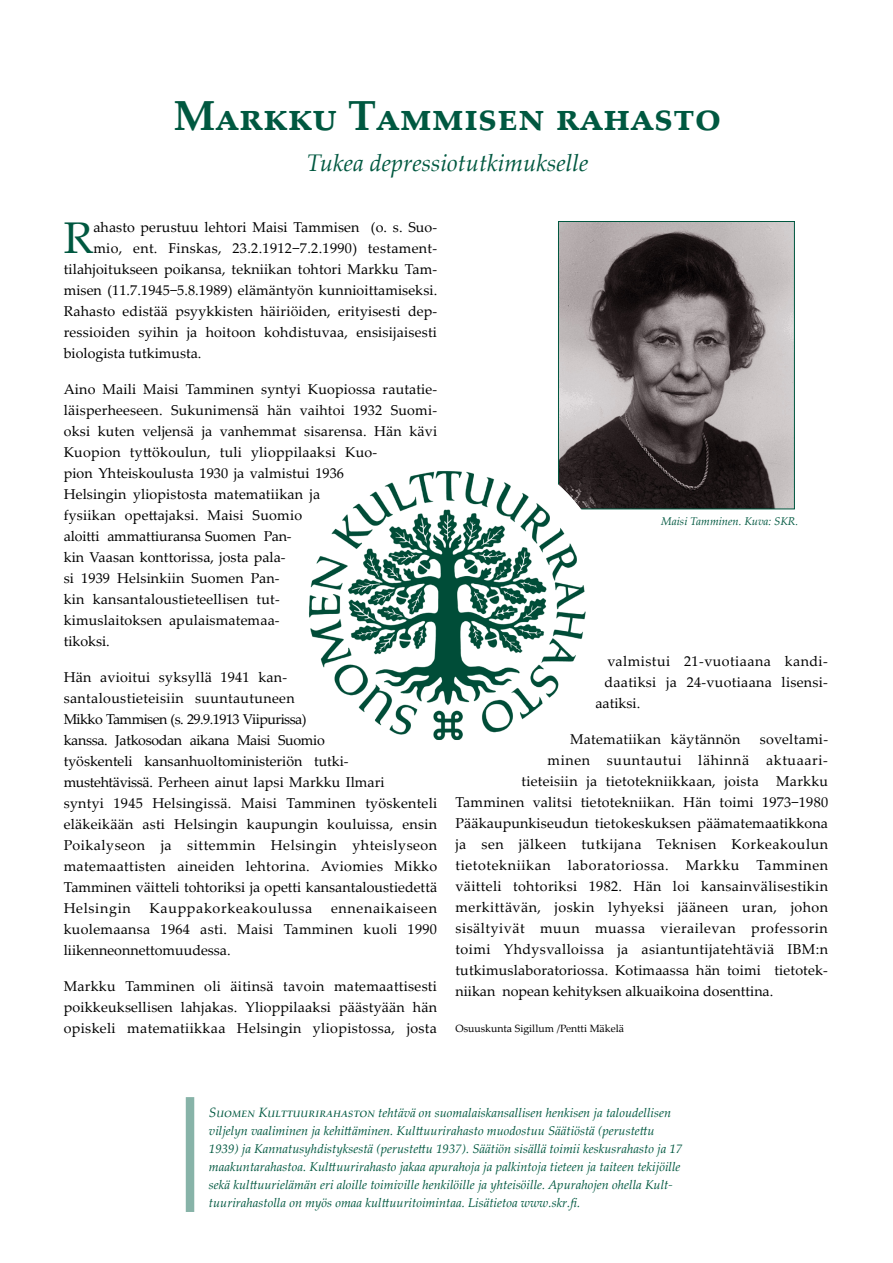
<style>
.page{position:relative;width:893px;height:1263px;background:#fff}
.page>*{position:absolute;margin:0;border:0;box-sizing:border-box;transform-origin:0 0}
.Leipäteksti{font:44.4px "Palatino Linotype";color:#005840}
.Pääotsikko{font:700 42px "Palatino Linotype";color:#005840}
.Alaotsikko{font:italic 24px "Palatino Linotype";color:#005840}
.Leipäteksti-2{font:14.25px/21px "Palatino Linotype";letter-spacing:.015em;color:#000}
.Leipäteksti-3{font:14.25px "Palatino Linotype";letter-spacing:.035em;color:#000}
.Leipäteksti-4{font:14.25px "Palatino Linotype";letter-spacing:.045em;color:#000}
.Leipäteksti-5{font:14.25px "Palatino Linotype";letter-spacing:.04em;color:#000}
.Leipäteksti-6{font:14.25px "Palatino Linotype";letter-spacing:.05em;color:#000}
.Alateksti{font:italic 12.75px/18px "Palatino Linotype";color:#005840}
.Kuvateksti{font:italic 11.25px "Palatino Linotype";color:#005840}
.Leipäteksti-7{font:10.5px "Palatino Linotype";color:#000}
.s1{font-size:13.5px}
</style>
<div class="page">
<img style="left:560px;top:223px;width:233px;height:284px">
<div style="left:558px;top:221px;width:237px;height:288px;border:1px solid #005840"></div>
<img style="left:309px;top:470px;width:277px;height:270px">
<div style="left:186px;top:1097px;width:8px;height:115px;background:#87b3a8"></div>
<p class="Pääotsikko" style="left:174px;top:86px;width:549px">Markku Tammisen rahasto</p>
<p class="Alaotsikko" style="left:307px;top:145px;width:283px">Tukea depressiotutkimukselle</p>
<p class="Leipäteksti" style="left:64px;top:206px;width:31px">R</p>
<p class="Leipäteksti-2" style="left:93px;top:216px;width:345px">ahasto perustuu lehtori Maisi Tammisen (o. s. Suo-</p>
<p class="Leipäteksti-2" style="left:93px;top:237px;width:345px">mio, ent. Finskas, 23.2.1912−7.2.1990) testament-</p>
<p class="Leipäteksti-2" style="left:64px;top:258px;width:375px">tilahjoitukseen poikansa, tekniikan tohtori Markku Tam-</p>
<p class="Leipäteksti-2" style="left:64px;top:279px;width:375px">misen (11.7.1945−5.8.1989) elämäntyön kunnioittamiseksi.</p>
<p class="Leipäteksti-2" style="left:64px;top:300px;width:375px">Rahasto edistää psyykkisten häiriöiden, erityisesti dep-</p>
<p class="Leipäteksti-2" style="left:64px;top:321px;width:375px">ressioiden syihin ja hoitoon kohdistuvaa, ensisijaisesti</p>
<p class="Leipäteksti-2" style="left:64px;top:342px;width:139px">biologista tutkimusta.</p>
<p class="Leipäteksti-2" style="left:64px;top:378px;width:375px">Aino Maili Maisi Tamminen syntyi Kuopiossa rautatie&shy;läisperheeseen. Sukunimensä hän vaihtoi 1932 Suomi&shy;oksi kuten veljensä ja vanhemmat sisarensa. Hän kävi Kuopion tyttökoulun, tuli ylioppilaaksi Kuo-<br>pion Yhteiskoulusta 1930 ja valmistui 1936<br>Helsingin yliopistosta matematiikan ja<br>fysiikan opettajaksi. Maisi Suomio<br>aloitti ammattiuransa Suomen Pan-<br>kin Vaasan konttorissa, josta pala-<br>si 1939 Helsinkiin Suomen Pan-<br>kin kansantaloustieteellisen tut-<br>kimuslaitoksen apulaismatemaa-<br>tikoksi.</p>
<p class="Leipäteksti-2" style="left:64px;top:666px;width:375px">Hän avioitui syksyllä 1941 kan-<br>santaloustieteisiin suuntautuneen<br>Mikko Tammisen (s. 29.9.1913 Viipurissa)<br>kanssa. Jatkosodan aikana Maisi Suomio<br>työskenteli kansanhuoltoministeriön tutki&shy;mustehtävissä. Perheen ainut lapsi Markku Ilmari<br>syntyi 1945 Helsingissä. Maisi Tamminen työskenteli eläkeikään asti Helsingin kaupungin kouluissa, ensin Poikalyseon ja sittemmin Helsingin yhteislyseon matemaattisten aineiden lehtorina. Aviomies Mikko Tamminen väitteli tohtoriksi ja opetti kansantaloustiedettä Helsingin</p>
<p class="Leipäteksti-2" style="left:64px;top:897px;width:375px;text-align:justify;text-indent:267px">ennenaikaiseen kuolemaansa 1964 asti. Maisi Tamminen kuoli 1990 liikenneonnettomuudessa.</p>
<p class="Leipäteksti-2" style="left:64px;top:975px;width:375px;text-align:justify">Markku Tamminen oli äitinsä tavoin matemaattisesti poikkeuksellisen lahjakas. Ylioppilaaksi päästyään hän opiskeli matematiikkaa Helsingin yliopistossa, josta</p>
<p class="Leipäteksti-6" style="left:150px;top:898px;width:164px">Kauppakorkeakoulussa</p>
<p class="Kuvateksti" style="left:661px;top:513px;width:138px">Maisi Tamminen. Kuva: SKR.</p>
<p class="Leipäteksti-2" style="left:607px;top:650px;width:222px">valmistui 21-vuotiaana kandi-</p>
<p class="Leipäteksti-2" style="left:604px;top:671px;width:225px">daatiksi ja 24-vuotiaana lisensi-</p>
<p class="Leipäteksti-2" style="left:595px;top:692px;width:46px">aatiksi.</p>
<p class="Leipäteksti-2" style="left:570px;top:728px;width:172px">Matematiikan käytännön</p>
<p class="Leipäteksti-2" style="left:760px;top:728px;width:70px">soveltami-</p>
<p class="Leipäteksti-5" style="left:547px;top:749px;width:282px">minen suuntautui lähinnä aktuaari-</p>
<p class="Leipäteksti-2" style="left:522px;top:770px;width:308px">tieteisiin ja tietotekniikkaan, joista Markku</p>
<p class="Leipäteksti-2" style="left:455px;top:791px;width:374px">Tamminen valitsi tietotekniikan. Hän toimi 1973−1980</p>
<p class="Leipäteksti-2" style="left:455px;top:812px;width:374px">Pääkaupunkiseudun tietokeskuksen päämatemaatikkona</p>
<p class="Leipäteksti-3" style="left:455px;top:833px;width:374px">ja sen jälkeen tutkijana Teknisen Korkeakoulun</p>
<p class="Leipäteksti-4" style="left:455px;top:854px;width:374px">tietotekniikan laboratoriossa. Markku Tamminen</p>
<p class="Leipäteksti-2" style="left:455px;top:875px;width:374px">väitteli tohtoriksi 1982. Hän loi kansainvälisestikin</p>
<p class="Leipäteksti-2" style="left:455px;top:896px;width:374px">merkittävän, joskin lyhyeksi jääneen uran, johon</p>
<p class="Leipäteksti-3" style="left:455px;top:917px;width:374px">sisältyivät muun muassa vierailevan professorin</p>
<p class="Leipäteksti-2" style="left:455px;top:938px;width:374px">toimi Yhdysvalloissa ja asiantuntijatehtäviä IBM:n</p>
<p class="Leipäteksti-2" style="left:455px;top:959px;width:374px">tutkimuslaboratoriossa. Kotimaassa hän toimi tietotek-</p>
<p class="Leipäteksti-2" style="left:455px;top:980px;width:319px">niikan nopean kehityksen alkuaikoina dosenttina.</p>
<p class="Leipäteksti-7" style="left:455px;top:1020px;width:170px">Osuuskunta Sigillum /Pentti Mäkelä</p>
<p class="Alateksti" style="left:209px;top:1103px;width:475px"><span class="s1">Suomen Kulttuurirahaston</span> tehtävä on suomalaiskansallisen henkisen ja taloudellisen viljelyn vaaliminen ja kehittäminen. Kulttuurirahasto muodostuu Säätiöstä (perustettu 1939) ja Kannatusyhdistyksestä (perustettu 1937). Säätiön sisällä toimii keskusrahasto ja 17 maakuntarahastoa. Kulttuurirahasto jakaa apurahoja ja palkintoja tieteen ja taiteen tekijöille sekä kulttuurielämän eri aloille toimiville henkilöille ja yhteisöille. Apurahojen ohella Kult&shy;tuurirahastolla on myös omaa kulttuuritoimintaa. Lisätietoa www.skr.fi.</p>
</div>
